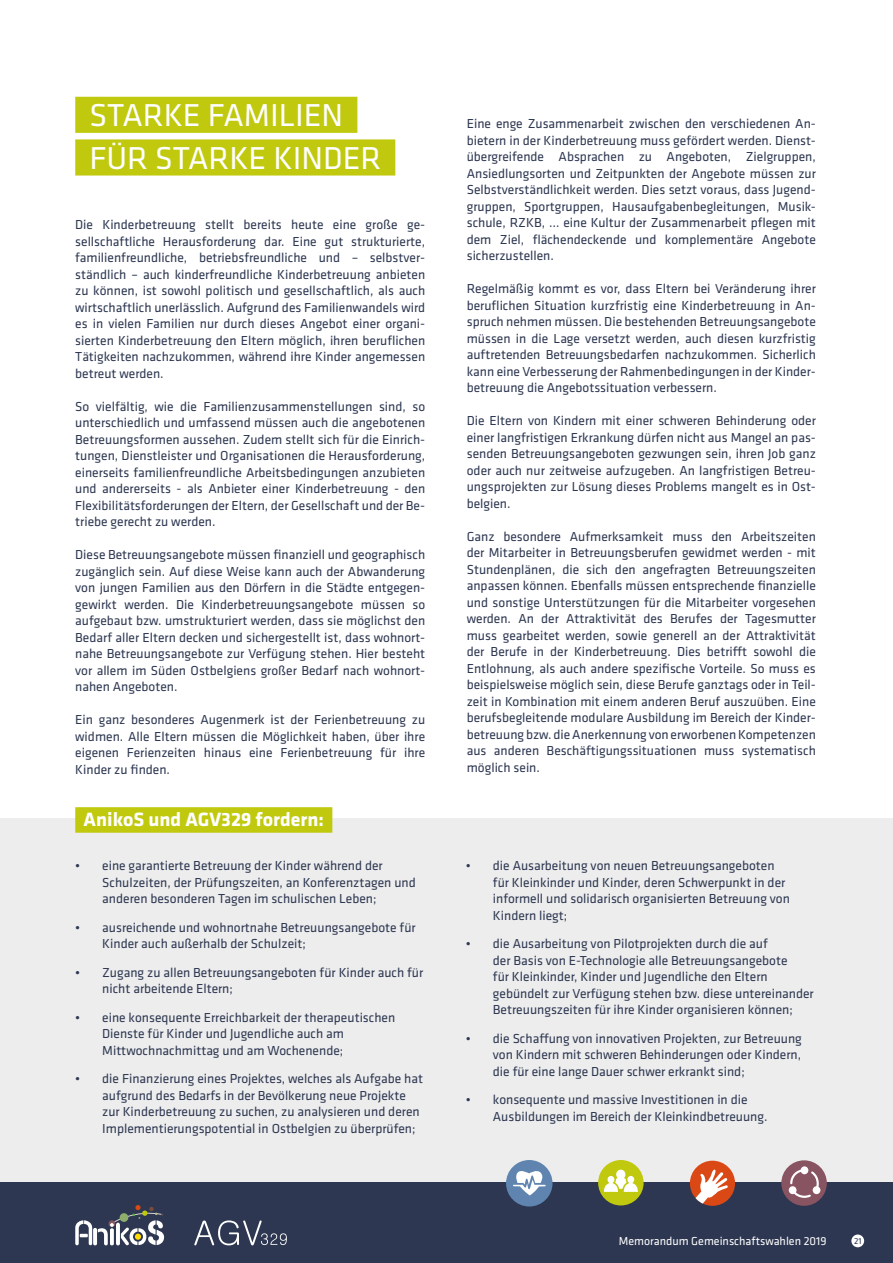
<style>
.page{position:relative;width:893px;height:1263px;background:#fff}
.page>*{position:absolute;margin:0;border:0;box-sizing:border-box;transform-origin:0 0}
.t1{font:32.85px/42.8px "Klavika";color:#fff}
.t2{font:700 19.95px "Klavika";color:#fff}
.t3{font:13.5px/16.5px "Klavika";color:#2d3751;text-align:justify}
.t4{font:12px "Klavika";color:#fff}
.t5{font:9px "Klavika";color:#2d3751}
</style>
<div class="page">
<div style="left:0;top:818px;width:893px;height:364px;background:#ededed"></div>
<div style="left:75px;top:97px;width:282px;height:36px;background:#c0c90d"></div>
<div style="left:75px;top:139px;width:320px;height:37px;background:#c0c90d"></div>
<div style="left:75px;top:807px;width:257px;height:26px;background:#c0c90d"></div>
<div style="left:0;top:1182px;width:893px;height:81px;background:#2d3751"></div>
<div style="left:781px;top:1160px;width:46px;height:46px;background:#885461;border-radius:50%"></div>
<div style="left:801px;top:1166px;width:7px;height:8px;background:#fff;border-radius:50%"></div>
<svg style="left:789px;top:1168px;width:31px;height:30px"></svg>
<div style="left:506px;top:1160px;width:46px;height:46px;background:#5f84b0;border-radius:50%"></div>
<svg style="left:513px;top:1171px;width:33px;height:24px"></svg>
<div style="left:598px;top:1160px;width:46px;height:45px;background:#c0c90d;border-radius:50%"></div>
<svg style="left:601px;top:1169px;width:39px;height:23px"></svg>
<div style="left:690px;top:1161px;width:45px;height:45px;background:#da4815;border-radius:50%"></div>
<svg style="left:690px;top:1169px;width:38px;height:37px"></svg>
<svg style="left:75px;top:1205px;width:89px;height:41px"></svg>
<svg style="left:194px;top:1220px;width:93px;height:25px"></svg>
<div style="left:851px;top:1234px;width:13px;height:13px;background:#fff;border-radius:50%"></div>
<h1 class="t1" style="left:89px;top:95px;width:293px">STARKE FAMILIEN<br>FÜR STARKE KINDER</h1>
<p class="t3" style="left:75px;top:217px;width:351px">Die Kinderbetreuung stellt bereits heute eine große ge&shy;sellschaftliche Herausforderung dar. Eine gut strukturierte, familienfreundliche, betriebsfreundliche und – selbstver&shy;ständlich – auch kinderfreundliche Kinderbetreuung anbieten zu können, ist sowohl politisch und gesellschaftlich, als auch wirtschaftlich unerlässlich. Aufgrund des Familienwandels wird es in vielen Familien nur durch dieses Angebot einer organi&shy;sierten Kinderbetreuung den Eltern möglich, ihren beruflichen Tätigkeiten nachzukommen, während ihre Kinder angemessen betreut werden.</p>
<p class="t3" style="left:75px;top:398px;width:351px">So vielfältig, wie die Familienzusammenstellungen sind, so unterschiedlich und umfassend müssen auch die angebotenen Betreuungsformen aussehen. Zudem stellt sich für die Einrich&shy;tungen, Dienstleister und Organisationen die Herausforderung, einerseits familienfreundliche Arbeitsbedingungen anzubieten und andererseits - als Anbieter einer Kinderbetreuung - den Flexibilitätsforderungen der Eltern, der Gesellschaft und der Be&shy;triebe gerecht zu werden.</p>
<p class="t3" style="left:75px;top:547px;width:351px">Diese Betreuungsangebote müssen finanziell und geographisch zugänglich sein. Auf diese Weise kann auch der Abwanderung von jungen Familien aus den Dörfern in die Städte entgegen&shy;gewirkt werden. Die Kinderbetreuungsangebote müssen so aufgebaut bzw. umstrukturiert werden, dass sie möglichst den Bedarf aller Eltern decken und sichergestellt ist, dass wohnort&shy;nahe Betreuungsangebote zur Verfügung stehen. Hier besteht vor allem im Süden Ostbelgiens großer Bedarf nach wohnort&shy;nahen Angeboten.</p>
<p class="t3" style="left:75px;top:712px;width:351px">Ein ganz besonderes Augenmerk ist der Ferienbetreuung zu widmen. Alle Eltern müssen die Möglichkeit haben, über ihre eigenen Ferienzeiten hinaus eine Ferienbetreuung für ihre Kinder zu finden.</p>
<h2 class="t2" style="left:84px;top:808px;width:242px">AnikoS und AGV329 fordern:</h2>
<p class="t3" style="left:102px;top:858px;width:315px;text-align:left;text-indent:-27px">• eine garantierte Betreuung der Kinder während der<br>Schulzeiten, der Prüfungszeiten, an Konferenztagen und anderen besonderen Tagen im schulischen Leben;</p>
<p class="t3" style="left:102px;top:919px;width:315px;text-indent:-27px">• ausreichende und wohnortnahe Betreuungsangebote für<br>Kinder auch außerhalb der Schulzeit;</p>
<p class="t3" style="left:102px;top:964px;width:323px;text-indent:-27px">• Zugang zu allen Betreuungsangeboten für Kinder auch für nicht arbeitende Eltern;</p>
<p class="t3" style="left:102px;top:1009px;width:294px;text-align:left;text-indent:-27px">• eine konsequente Erreichbarkeit der therapeutischen<br>Dienste für Kinder und Jugendliche auch am<br>Mittwochnachmittag und am Wochenende;</p>
<p class="t3" style="left:102px;top:1071px;width:322px;text-align:left;text-indent:-27px">• die Finanzierung eines Projektes, welches als Aufgabe hat aufgrund des Bedarfs in der Bevölkerung neue Projekte zur Kinderbetreuung zu suchen, zu analysieren und deren Implementierungspotential in Ostbelgien zu überprüfen;</p>
<p class="t3" style="left:467px;top:116px;width:351px">Eine enge Zusammenarbeit zwischen den verschiedenen An&shy;bietern in der Kinderbetreuung muss gefördert werden. Dienst&shy;übergreifende Absprachen zu Angeboten, Zielgruppen, Ansiedlungsorten und Zeitpunkten der Angebote müssen zur Selbstverständlichkeit werden. Dies setzt voraus, dass Jugend&shy;gruppen, Sportgruppen, Hausaufgabenbegleitungen, Musik&shy;schule, RZKB, … eine Kultur der Zusammenarbeit pflegen mit dem Ziel, flächendeckende und komplementäre Angebote sicherzustellen.</p>
<p class="t3" style="left:467px;top:281px;width:351px">Regelmäßig kommt es vor, dass Eltern bei Veränderung ihrer beruflichen Situation kurzfristig eine Kinderbetreuung in An&shy;spruch nehmen müssen. Die bestehenden Betreuungsangebote müssen in die Lage versetzt werden, auch diesen kurzfristig auftretenden Betreuungsbedarfen nachzukommen. Sicherlich kann eine Verbesserung der Rahmenbedingungen in der Kinder&shy;betreuung die Angebotssituation verbessern.</p>
<p class="t3" style="left:467px;top:413px;width:351px">Die Eltern von Kindern mit einer schweren Behinderung oder einer langfristigen Erkrankung dürfen nicht aus Mangel an pas&shy;senden Betreuungsangeboten gezwungen sein, ihren Job ganz oder auch nur zeitweise aufzugeben. An langfristigen Betreu&shy;ungsprojekten zur Lösung dieses Problems mangelt es in Ost&shy;belgien.</p>
<p class="t3" style="left:467px;top:528px;width:351px">Ganz besondere Aufmerksamkeit muss den Arbeitszeiten der Mitarbeiter in Betreuungsberufen gewidmet werden - mit Stundenplänen, die sich den angefragten Betreuungszeiten anpassen können. Ebenfalls müssen entsprechende finanzielle und sonstige Unterstützungen für die Mitarbeiter vorgesehen werden. An der Attraktivität des Berufes der Tagesmutter muss gearbeitet werden, sowie generell an der Attraktivität der Berufe in der Kinderbetreuung. Dies betrifft sowohl die Entlohnung, als auch andere spezifische Vorteile. So muss es beispielsweise möglich sein, diese Berufe ganztags oder in Teil&shy;zeit in Kombination mit einem anderen Beruf auszuüben. Eine berufsbegleitende modulare Ausbildung im Bereich der Kinder&shy;betreuung bzw. die Anerkennung von erworbenen Kompetenzen aus anderen Beschäftigungssituationen muss systematisch möglich sein.</p>
<p class="t3" style="left:493px;top:858px;width:298px;text-align:left;text-indent:-27px">• die Ausarbeitung von neuen Betreuungsangeboten für Kleinkinder und Kinder, deren Schwerpunkt in der informell und solidarisch organisierten Betreuung von Kindern liegt;</p>
<p class="t3" style="left:493px;top:936px;width:322px;text-align:left;text-indent:-27px">• die Ausarbeitung von Pilotprojekten durch die auf<br>der Basis von E-Technologie alle Betreuungsangebote<br>für Kleinkinder, Kinder und Jugendliche den Eltern gebündelt zur Verfügung stehen bzw. diese untereinander Betreuungszeiten für ihre Kinder organisieren können;</p>
<p class="t3" style="left:493px;top:1030px;width:310px;text-indent:-27px">• die Schaffung von innovativen Projekten, zur Betreuung von Kindern mit schweren Behinderungen oder Kindern, die für eine lange Dauer schwer erkrankt sind;</p>
<p class="t3" style="left:493px;top:1092px;width:276px;text-indent:-27px">• konsequente und massive Investitionen in die<br>Ausbildungen im Bereich der Kleinkindbetreuung.</p>
<p class="t4" style="left:619px;top:1235px;width:209px">Memorandum Gemeinschaftswahlen 2019</p>
<p class="t5" style="left:854px;top:1236px;width:9px">21</p>
</div>
